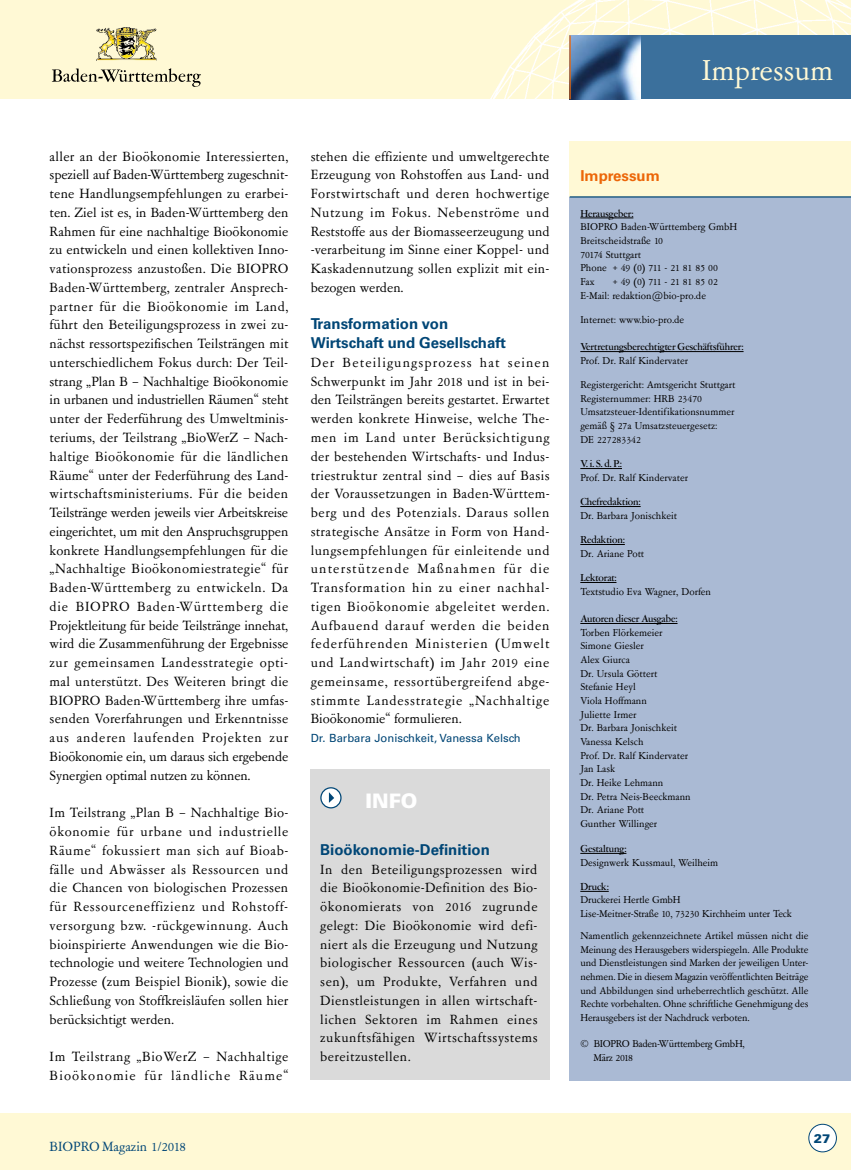
<style>
.page{position:relative;width:851px;height:1170px;background:#fff}
.page>*{position:absolute;margin:0;border:0;box-sizing:border-box;transform-origin:0 0}
.t1{font:32.5px "Garamont Amst SB Rom";color:#fff9d5}
.t2{font:900 20px "Univers";color:#fff}
.t3{font:15px/18.8px "Garamont Amst SB Rom";letter-spacing:.02em;color:#000}
.t4{font:15px/18.8px "Garamont Amst SB Rom";letter-spacing:.04em;color:#000}
.t5{font:700 15px/18.8px "Univers";color:#004676}
.t6{font:15px "Garamont Amst SB Rom";color:#004676}
.t7{font:700 15px "Univers";color:#ec6608}
.t8{font:900 12.5px "Univers";color:#004676}
.t9{font:11.25px/13.6px "Garamont Amst SB Rom";color:#000}
.t10{font:500 11.25px "Garamont Amst SH";color:#000}
.t11{font:11.25px/13.6px "Garamont Amst SB Rom";letter-spacing:-.025em;color:#000}
.t12{font:11.25px "Univers";color:#004676}
</style>
<div class="page">
<div style="left:0;top:0;width:850px;height:99px;background:#fff9d5"></div>
<img style="left:490px;top:0;width:360px;height:99px">
<div style="left:0;top:1113px;width:850px;height:56px;background:#fff9d5"></div>
<div style="left:808px;top:1124px;width:28px;height:27px;background:#fff;border-radius:50%"></div>
<div style="left:808px;top:1123px;width:28px;height:29px;border:1px solid #004676;border-radius:50%"></div>
<div style="left:569px;top:35px;width:281px;height:64px;background:#3b709c"></div>
<img style="left:570px;top:35px;width:70px;height:64px">
<hr style="left:569px;top:35px;width:1px;height:64px;background:#ec6608">
<img style="left:96px;top:27px;width:61px;height:33px">
<svg style="left:52px;top:68px;width:149px;height:19px"></svg>
<div style="left:309px;top:769px;width:240px;height:310px;background:#dadada"></div>
<div style="left:569px;top:197px;width:281px;height:883px;background:#aabad4"></div>
<div style="left:569px;top:141px;width:281px;height:56px;background:#fff9d5"></div>
<hr style="left:580px;top:218px;width:53px;height:1px;background:#000">
<hr style="left:580px;top:351px;width:163px;height:1px;background:#000">
<hr style="left:580px;top:468px;width:42px;height:1px;background:#000">
<hr style="left:580px;top:506px;width:60px;height:1px;background:#000">
<hr style="left:580px;top:544px;width:44px;height:1px;background:#000">
<hr style="left:580px;top:582px;width:36px;height:1px;background:#000">
<hr style="left:580px;top:623px;width:97px;height:1px;background:#000">
<hr style="left:580px;top:853px;width:46px;height:1px;background:#000">
<svg style="left:580px;top:891px;width:28px;height:1px"></svg>
<hr style="left:569px;top:196px;width:281px;height:1px;background:#004676">
<svg style="left:321px;top:787px;width:20px;height:20px"></svg>
<div style="left:320px;top:787px;width:21px;height:21px;border:1px solid #004676;border-radius:50%"></div>
<svg style="left:329px;top:792px;width:5px;height:10px"></svg>
<p class="t3" style="left:50px;top:147px;width:240px">aller an der Bioökonomie Interessierten, speziell auf Baden-Württemberg zugeschnit&shy;tene Handlungsempfehlungen zu erarbei&shy;ten. Ziel ist es, in Baden-Württemberg den Rahmen für eine nachhaltige Bioökonomie zu entwickeln und einen kollektiven Inno---- vationsprozess anzustoßen. Die BIOPRO Baden-Württemberg, zentraler Ansprech&shy;partner für die Bioökonomie im Land, führt den Beteiligungsprozess in zwei zu--- nächst ressortspezifischen Teilsträngen mit unterschiedlichem Fokus durch: Der Teil-- strang „Plan B – Nachhaltige Bioökonomie in urbanen und industriellen Räumen“ steht unter der Federführung des Umweltminis-- teriums, der Teilstrang „BioWerZ – Nach-- haltige Bioökonomie für die ländlichen Räume“ unter der Federführung des Land&shy;wirtschaftsministeriums. Für die beiden Teilstränge werden jeweils vier Arbeitskreise eingerichtet, um mit den Anspruchsgruppen konkrete Handlungsempfehlungen für die „Nachhaltige Bioökonomiestrategie“ für Baden-Württemberg zu entwickeln. Da die BIOPRO Baden-Württemberg die Projektleitung für beide Teilstränge innehat, wird die Zusammenführung der Ergebnisse zur gemeinsamen Landesstrategie opti&shy;mal unterstützt. Des Weiteren bringt die BIOPRO Baden-Württemberg ihre umfas&shy;senden Vorerfahrungen und Erkenntnisse aus anderen laufenden Projekten zur Bioökonomie ein, um daraus sich ergebende Synergien optimal nutzen zu können.</p>
<p class="t3" style="left:50px;top:803px;width:240px">Im Teilstrang „Plan B – Nachhaltige Bio--- ökonomie für urbane und industrielle Räume“ fokussiert man sich auf Bioab&shy;fälle und Abwässer als Ressourcen und die Chancen von biologischen Prozessen für Ressourceneffizienz und Rohstoff&shy;versorgung bzw. -rückgewinnung. Auch bioinspirierte Anwendungen wie die Bio&shy;technologie und weitere Technologien und Prozesse (zum Beispiel Bionik), sowie die Schließung von Stoffkreisläufen sollen hier berücksichtigt werden.</p>
<p class="t4" style="left:50px;top:1047px;width:240px">Im Teilstrang „BioWerZ – Nachhaltige<br>Bioökonomie für ländliche Räume“</p>
<p class="t3" style="left:311px;top:147px;width:240px;text-align:justify">stehen die effiziente und umweltgerechte Erzeugung von Rohstoffen aus Land- und Forstwirtschaft und deren hochwertige Nutzung im Fokus. Nebenströme und Reststoffe aus der Biomasseerzeugung und -verarbeitung im Sinne einer Koppel- und Kaskadennutzung sollen explizit mit ein&shy;bezogen werden.</p>
<p class="t5" style="left:311px;top:315px;width:197px">Transformation von<br>Wirtschaft und Gesellschaft</p>
<p class="t4" style="left:311px;top:353px;width:240px">Der Beteiligungsprozess hat seinen Schwerpunkt im Jahr 2018 und ist in bei&shy;den Teilsträngen bereits gestartet. Erwartet werden konkrete Hinweise, welche The-- men im Land unter Berücksichtigung der bestehenden Wirtschafts- und Indus--- triestruktur zentral sind – dies auf Basis der Voraussetzungen in Baden-Württem-- berg und des Potenzials. Daraus sollen strategische Ansätze in Form von Hand&shy;lungsempfehlungen für einleitende und unterstützende Maßnahmen für die Transformation hin zu einer nachhal&shy;tigen Bioökonomie abgeleitet werden.<br>Aufbauend darauf werden die beiden federführenden Ministerien (Umwelt und Landwirtschaft) im Jahr 2019 eine gemeinsame, ressortübergreifend abge&shy;stimmte Landesstrategie „Nachhaltige Bioökonomie“ formulieren.</p>
<p class="t12" style="left:311px;top:731px;width:211px">Dr. Barbara Jonischkeit, Vanessa Kelsch</p>
<h2 class="t2" style="left:365px;top:788px;width:54px">INFO</h2>
<p class="t5" style="left:320px;top:840px;width:171px">Bioökonomie-Definition</p>
<p class="t3" style="left:320px;top:860px;width:219px;text-align:justify">In den Beteiligungsprozessen wird die Bioökonomie-Definition des Bio&shy;ökonomierats von 2016 zugrunde gelegt: Die Bioökonomie wird defi&shy;niert als die Erzeugung und Nutzung biologischer Ressourcen (auch Wis&shy;sen), um Produkte, Verfahren und Dienstleistungen in allen wirtschaft&shy;lichen Sektoren im Rahmen eines zukunftsfähigen Wirtschaftssystems bereitzustellen.</p>
<p class="t6" style="left:50px;top:1138px;width:138px">BIOPRO Magazin 1/2018</p>
<p class="t7" style="left:580px;top:167px;width:81px">Impressum</p>
<h1 class="t1" style="left:701px;top:54px;width:133px">Impressum</h1>
<p class="t10" style="left:580px;top:208px;width:55px">Herausgeber:</p>
<p class="t9" style="left:580px;top:220px;width:158px">BIOPRO Baden-Württemberg GmbH<br>Breitscheidstraße 10<br>70174 Stuttgart<br>Phone + 49 (0) 711 - 21 81 85 00<br>Fax</p>
<p class="t9" style="left:580px;top:275px;width:139px;text-indent:33px">+ 49 (0) 711 - 21 81 85 02<br>E-Mail: redaktion@bio-pro.de</p>
<p class="t9" style="left:580px;top:313px;width:105px">Internet: www.bio-pro.de</p>
<p class="t10" style="left:580px;top:341px;width:165px">Vertretungsberechtigter Geschäftsführer:</p>
<p class="t9" style="left:580px;top:349px;width:157px;line-height:24.2px">Prof. Dr. Ralf Kindervater<br>Registergericht: Amtsgericht Stuttgart</p>
<p class="t9" style="left:580px;top:392px;width:156px">Registernummer: HRB 23470<br>Umsatzsteuer-Identif ikationsnummer gemäß § 27a Umsatzsteuergesetz:<br>DE 227283342</p>
<p class="t10" style="left:580px;top:458px;width:43px">V. i. S. d. P.:</p>
<p class="t9" style="left:580px;top:471px;width:109px">Prof. Dr. Ralf Kindervater</p>
<p class="t10" style="left:580px;top:496px;width:62px">Chefredaktion:</p>
<p class="t9" style="left:580px;top:509px;width:98px">Dr. Barbara Jonischkeit</p>
<p class="t10" style="left:580px;top:534px;width:46px">Redaktion:</p>
<p class="t9" style="left:580px;top:547px;width:65px">Dr. Ariane Pott</p>
<p class="t10" style="left:580px;top:572px;width:38px">Lektorat:</p>
<p class="t9" style="left:580px;top:585px;width:132px">Textstudio Eva Wagner, Dorfen</p>
<p class="t10" style="left:580px;top:613px;width:99px">Autoren dieser Ausgabe:</p>
<p class="t9" style="left:580px;top:626px;width:112px">Torben Flörkemeier<br>Simone Giesler<br>Alex Giurca<br>Dr. Ursula Göttert<br>Stefanie Heyl<br>Viola Hoffmann<br>Juliette Irmer<br>Dr. Barbara Jonischkeit<br>Vanessa Kelsch<br>Prof. Dr. Ralf Kindervater<br>Jan Lask<br>Dr. Heike Lehmann<br>Dr. Petra Neis-Beeckmann<br>Dr. Ariane Pott<br>Gunther Willinger</p>
<p class="t10" style="left:580px;top:842px;width:48px">Gestaltung:</p>
<p class="t9" style="left:580px;top:855px;width:139px">Designwerk Kussmaul, Weilheim</p>
<p class="t10" style="left:580px;top:880px;width:30px">Druck:</p>
<p class="t9" style="left:580px;top:893px;width:213px">Druckerei Hertle GmbH<br>Lise-Meitner-Straße 10, 73230 Kirchheim unter Teck</p>
<p class="t9" style="left:580px;top:929px;width:230px">Namentlich gekennzeichnete Artikel müssen nicht die Meinung des Herausgebers widerspiegeln. Alle Produkte und Dienstleistungen sind Marken der jeweiligen Unter--------- nehmen. Die in diesem Magazin veröffentlichten Beiträge und Abbildungen sind urheberrechtlich geschützt. Alle Rechte vorbehalten. Ohne schriftliche Genehmigung des Herausgebers ist der Nachdruck verboten.</p>
<p class="t11" style="left:593px;top:1037px;width:153px;text-indent:-13px">© BIOPRO Baden-Württemberg GmbH,<br>März 2018</p>
<p class="t8" style="left:813px;top:1130px;width:18px">27</p>
</div>
